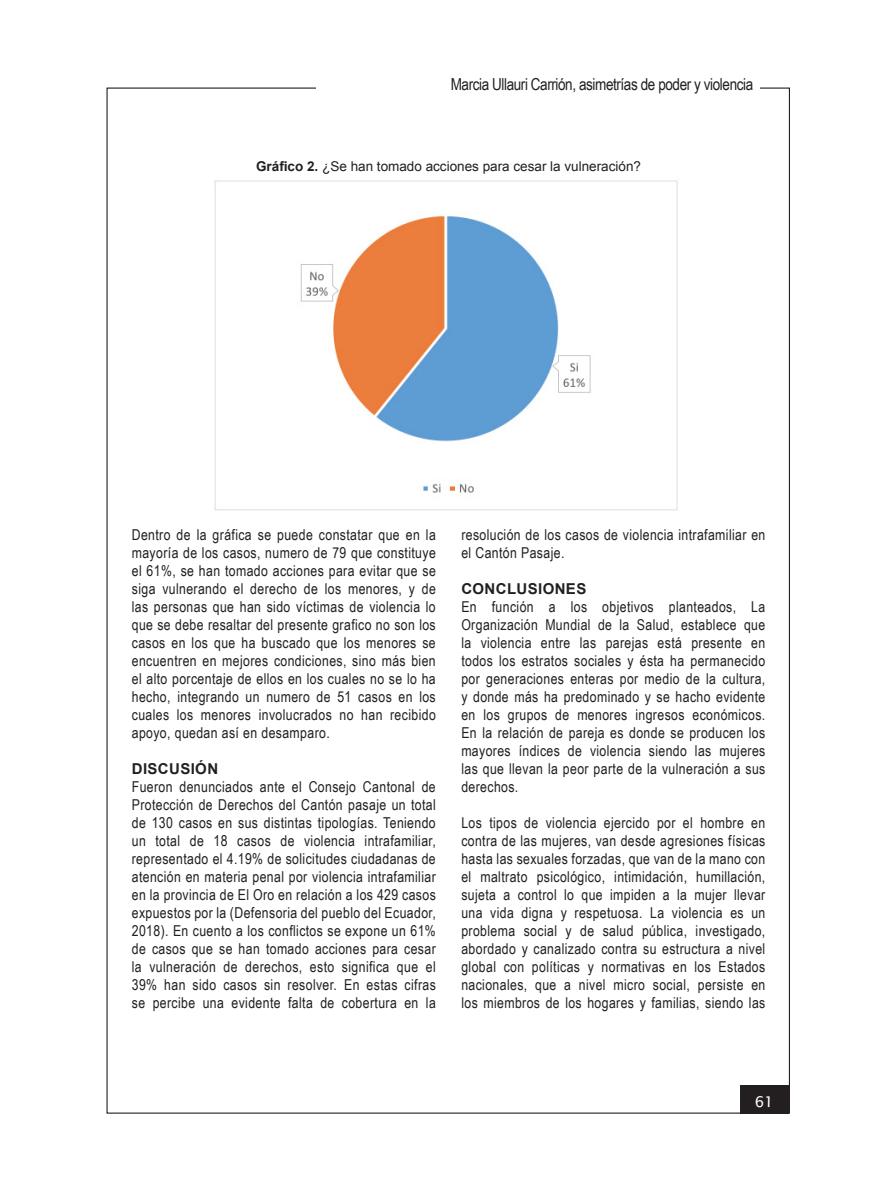
<style>
.page{position:relative;width:893px;height:1191px;background:#fff}
.page>*{position:absolute;margin:0;border:0;box-sizing:border-box;transform-origin:0 0}
.t1{font:16.5px "Arial Narrow";letter-spacing:-.025em;color:#231f20}
.t2{font:15px/18px "Arial Narrow";letter-spacing:.025em;color:#231f20;text-align:justify}
.t3{font:700 15px "Arial";letter-spacing:.025em;color:#231f20}
.t4{font:13.5px "Arial";color:#231f20}
.s1{font-weight:700}
</style>
<div class="page">
<div style="left:740px;top:1085px;width:49px;height:28px;background:#231f20"></div>
<img style="left:214px;top:180px;width:464px;height:330px">
<p class="t1" style="left:451px;top:72px;width:304px">Marcia Ullauri Carrión, asimetrías de poder y violencia</p>
<p class="t4" style="left:256px;top:158px;width:386px"><span class="s1">Gráfico 2.</span> ¿Se han tomado acciones para cesar la vulneración?</p>
<p class="t2" style="left:132px;top:525px;width:306px">Dentro de la gráfica se puede constatar que en la mayoría de los casos, numero de 79 que constituye el 61%, se han tomado acciones para evitar que se siga vulnerando el derecho de los menores, y de las personas que han sido víctimas de violencia lo que se debe resaltar del presente grafico no son los casos en los que ha buscado que los menores se encuentren en mejores condiciones, sino más bien el alto porcentaje de ellos en los cuales no se lo ha hecho, integrando un numero de 51 casos en los cuales los menores involucrados no han recibido apoyo, quedan así en desamparo.</p>
<p class="t3" style="left:132px;top:759px;width:88px">DISCUSIÓN</p>
<p class="t2" style="left:132px;top:777px;width:306px">Fueron denunciados ante el Consejo Cantonal de Protección de Derechos del Cantón pasaje un total de 130 casos en sus distintas tipologías. Teniendo un total de 18 casos de violencia intrafamiliar, representado el 4.19% de solicitudes ciudadanas de atención en materia penal por violencia intrafamiliar en la provincia de El Oro en relación a los 429 casos expuestos por la (Defensoria del pueblo del Ecuador, 2018). En cuento a los conflictos se expone un 61% de casos que se han tomado acciones para cesar la vulneración de derechos, esto significa que el 39% han sido casos sin resolver. En estas cifras se percibe una evidente falta de cobertura en la</p>
<p class="t2" style="left:461px;top:525px;width:305px">resolución de los casos de violencia intrafamiliar en el Cantón Pasaje.</p>
<p class="t3" style="left:461px;top:579px;width:126px">CONCLUSIONES</p>
<p class="t2" style="left:461px;top:597px;width:305px">En función a los objetivos planteados, La Organización Mundial de la Salud, establece que la violencia entre las parejas está presente en todos los estratos sociales y ésta ha permanecido por generaciones enteras por medio de la cultura, y donde más ha predominado y se hacho evidente en los grupos de menores ingresos económicos.<br>En la relación de pareja es donde se producen los mayores índices de violencia siendo las mujeres las que llevan la peor parte de la vulneración a sus derechos.</p>
<p class="t2" style="left:461px;top:813px;width:306px">Los tipos de violencia ejercido por el hombre en contra de las mujeres, van desde agresiones físicas hasta las sexuales forzadas, que van de la mano con el maltrato psicológico, intimidación, humillación, sujeta a control lo que impiden a la mujer llevar una vida digna y respetuosa. La violencia es un problema social y de salud pública, investigado, abordado y canalizado contra su estructura a nivel global con políticas y normativas en los Estados nacionales, que a nivel micro social, persiste en los miembros de los hogares y familias, siendo las</p>
</div>
